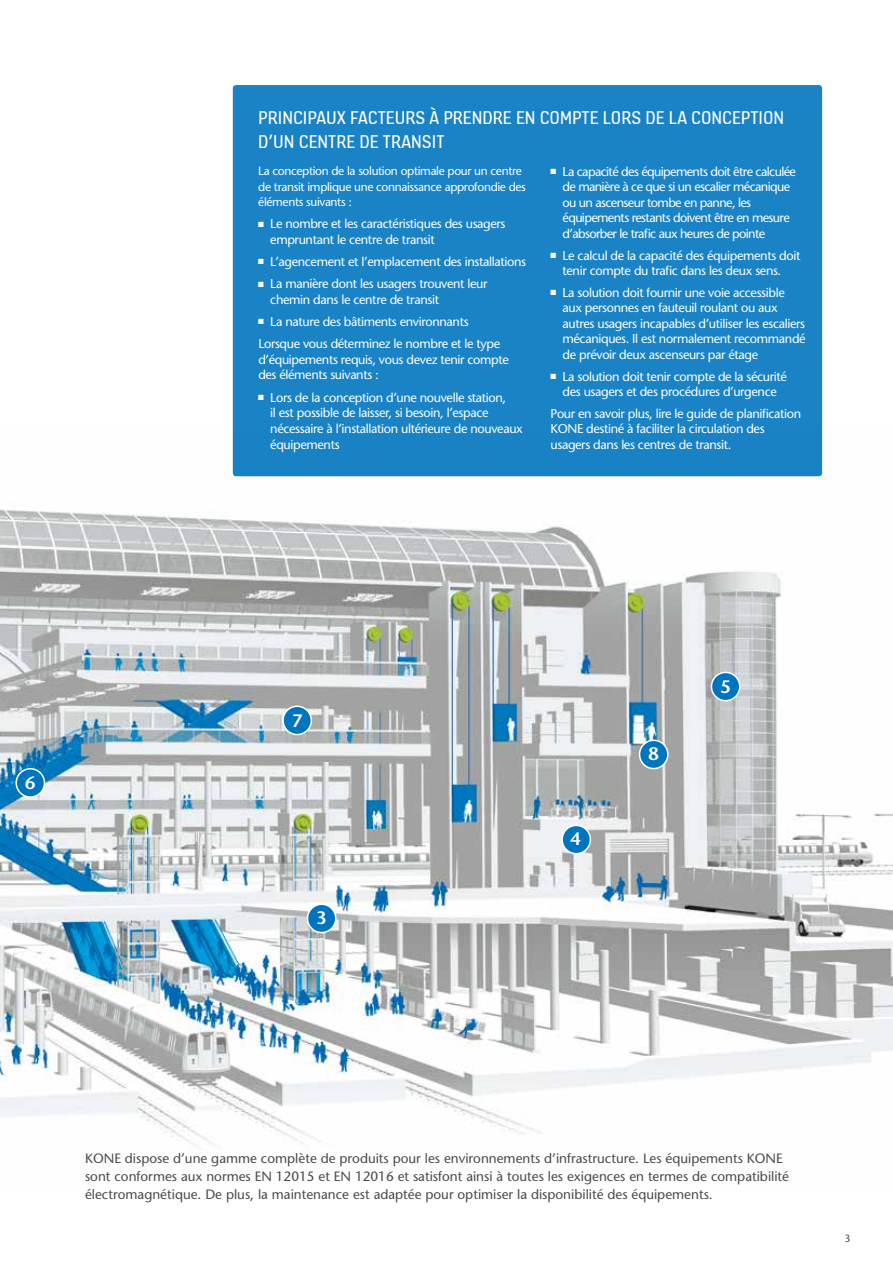
<style>
.page{position:relative;width:893px;height:1263px;background:#fff}
.page>*{position:absolute;margin:0;border:0;box-sizing:border-box;transform-origin:0 0}
.t1{font:19.5px/23.4px "KONE Information v 13";color:#fff}
.t2{font:600 18px "Stone Sans";color:#fff}
.t3{font:13.5px/18px "Stone Sans";color:#4a4a49}
.t4{font:12.75px/15.5px "Stone Sans";letter-spacing:-.03em;color:#fff}
.t5{font:12.75px/15.5px "Stone Sans";letter-spacing:-.05em;color:#fff}
.t6{font:12px/15.3px "Stone Sans";letter-spacing:-.03em;color:#fff}
.t7{font:10.5px "Stone Sans";color:#4a4a49}
</style>
<div class="page">
<img style="left:0;top:427px;width:893px;height:717px">
<div style="left:307px;top:904px;width:29px;height:28px;background:#0075bf;border-radius:50%"></div>
<div style="left:307px;top:903px;width:29px;height:30px;border:2px solid #fff;border-radius:50%"></div>
<div style="left:562px;top:825px;width:28px;height:29px;background:#0075bf;border-radius:50%"></div>
<div style="left:561px;top:825px;width:30px;height:29px;border:2px solid #fff;border-radius:50%"></div>
<div style="left:711px;top:672px;width:29px;height:29px;background:#0075bf;border-radius:50%"></div>
<div style="left:711px;top:672px;width:29px;height:29px;border:2px solid #fff;border-radius:50%"></div>
<div style="left:16px;top:769px;width:28px;height:28px;background:#0075bf;border-radius:50%"></div>
<div style="left:15px;top:768px;width:30px;height:30px;border:2px solid #fff;border-radius:50%"></div>
<div style="left:283px;top:706px;width:28px;height:28px;background:#0075bf;border-radius:50%"></div>
<div style="left:282px;top:705px;width:30px;height:30px;border:2px solid #fff;border-radius:50%"></div>
<div style="left:639px;top:740px;width:29px;height:28px;background:#0075bf;border-radius:50%"></div>
<div style="left:639px;top:739px;width:30px;height:30px;border:2px solid #fff;border-radius:50%"></div>
<div style="left:233px;top:85px;width:589px;height:391px;background:#1a83c5;border-radius:3px"></div>
<h2 class="t2" style="left:25px;top:772px;width:12px">6</h2>
<h1 class="t1" style="left:258px;top:105px;width:527px">PRINCIPAUX FACTEURS À PRENDRE EN COMPTE LORS DE LA CONCEPTION<br>D’UN CENTRE DE TRANSIT</h1>
<p class="t6" style="left:258px;top:163px;width:269px">La conception de la solution optimale pour un centre de transit implique une connaissance approfondie des éléments suivants :</p>
<p class="t4" style="left:270px;top:216px;width:237px;text-indent:-12px">■ Le nombre et les caractéristiques des usagers empruntant le centre de transit</p>
<p class="t4" style="left:258px;top:254px;width:269px">■ L’agencement et l’emplacement des installations</p>
<p class="t4" style="left:270px;top:276px;width:219px;text-indent:-12px">■ La manière dont les usagers trouvent leur chemin dans le centre de transit</p>
<p class="t4" style="left:258px;top:310px;width:243px;line-height:22px">■ La nature des bâtiments environnants<br>Lorsque vous déterminez le nombre et le type</p>
<p class="t4" style="left:258px;top:351px;width:252px">d’équipements requis, vous devez tenir compte des éléments suivants :</p>
<p class="t4" style="left:270px;top:389px;width:254px;text-indent:-12px">■ Lors de la conception d’une nouvelle station,<br>il est possible de laisser, si besoin, l’espace nécessaire à l’installation ultérieure de nouveaux équipements</p>
<p class="t5" style="left:562px;top:164px;width:235px;text-indent:-12px">■ La capacité des équipements doit être calculée de manière à ce que si un escalier mécanique ou un ascenseur tombe en panne, les équipements restants doivent être en mesure d’absorber le trafic aux heures de pointe</p>
<p class="t4" style="left:550px;top:247px;width:251px;text-align:center">■ Le calcul de la capacité des équipements doit tenir compte du trafic dans les deux sens.</p>
<p class="t4" style="left:562px;top:285px;width:245px;text-indent:-12px">■ La solution doit fournir une voie accessible aux personnes en fauteuil roulant ou aux autres usagers incapables d’utiliser les escaliers mécaniques. Il est normalement recommandé de prévoir deux ascenseurs par étage</p>
<p class="t4" style="left:550px;top:368px;width:238px;text-align:center">■ La solution doit tenir compte de la sécurité des usagers et des procédures d’urgence</p>
<p class="t4" style="left:550px;top:405px;width:252px">Pour en savoir plus, lire le guide de planification<br>KONE destiné à faciliter la circulation des usagers dans les centres de transit.</p>
<h2 class="t2" style="left:292px;top:709px;width:12px">7</h2>
<h2 class="t2" style="left:316px;top:906px;width:12px">3</h2>
<h2 class="t2" style="left:570px;top:827px;width:12px">4</h2>
<h2 class="t2" style="left:648px;top:742px;width:12px">8</h2>
<h2 class="t2" style="left:720px;top:675px;width:12px">5</h2>
<p class="t3" style="left:85px;top:1149px;width:706px">KONE dispose d’une gamme complète de produits pour les environnements d’infrastructure. Les équipements KONE sont conformes aux normes EN 12015 et EN 12016 et satisfont ainsi à toutes les exigences en termes de compatibilité électromagnétique. De plus, la maintenance est adaptée pour optimiser la disponibilité des équipements.</p>
<p class="t7" style="left:844px;top:1231px;width:8px">3</p>
</div>
